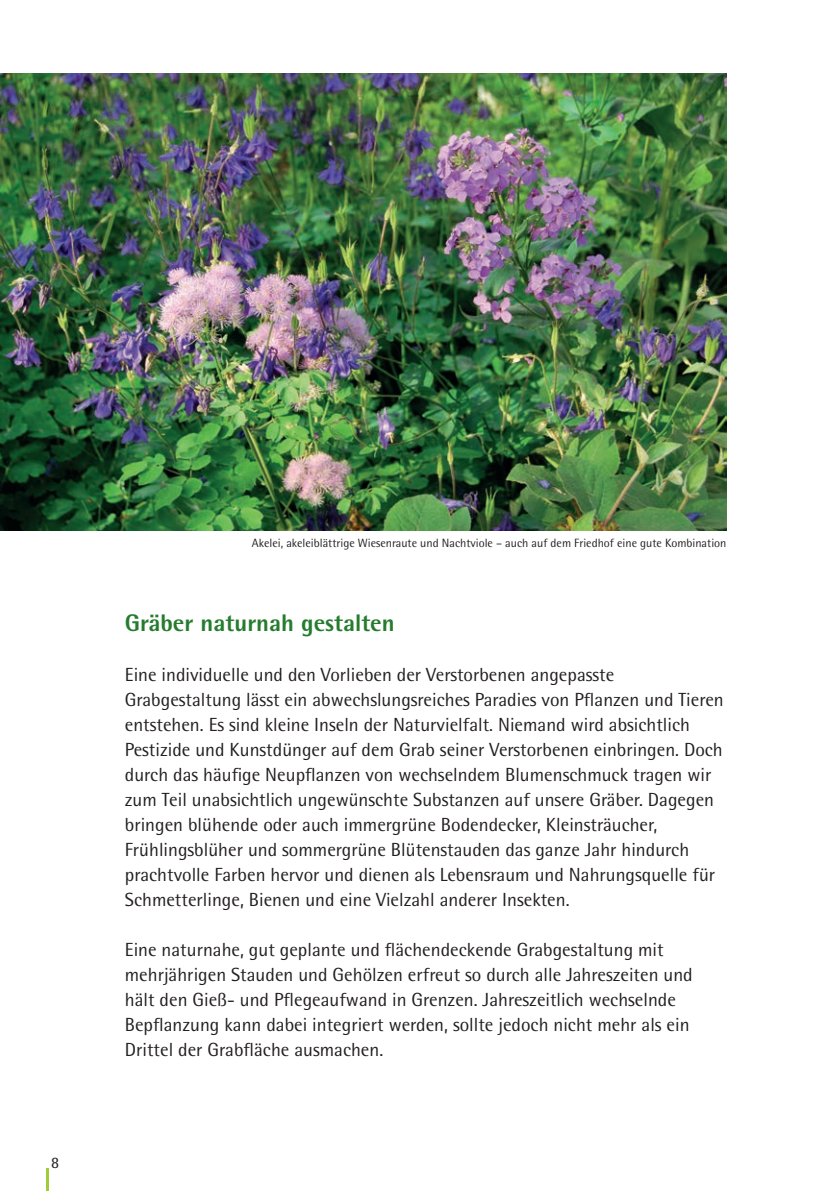
<style>
.page{position:relative;width:840px;height:1191px;background:#fff}
.page>*{position:absolute;margin:0;border:0;box-sizing:border-box;transform-origin:0 0}
.Überschriften{font:800 24px "Rotis Semi Sans Pro";color:#257c2e}
.Fließtext{font:19px/25px "Rotis Semi Sans Pro";color:#231f20}
.t1{font:16px "Rotis Semi Sans Pro";color:#231f20}
.Bildunterschrift{font:12px "Rotis Semi Sans Pro";color:#231f20}
</style>
<div class="page">
<hr style="left:46px;top:1168px;width:3px;height:23px;background:#a1cc3a">
<img style="left:0;top:74px;width:726px;height:457px">
<p class="t1" style="left:51px;top:1153px;width:10px">8</p>
<p class="Bildunterschrift" style="left:252px;top:536px;width:476px">Akelei, akeleiblättrige Wiesenraute und Nachtviole – auch auf dem Friedhof eine gute Kombination</p>
<p class="Überschriften" style="left:125px;top:607px;width:271px">Gräber naturnah gestalten</p>
<p class="Fließtext" style="left:125px;top:662px;width:600px">Eine individuelle und den Vorlieben der Verstorbenen angepasste Grabgestaltung lässt ein abwechslungsreiches Paradies von Pflanzen und Tieren entstehen. Es sind kleine Inseln der Naturvielfalt. Niemand wird absichtlich Pestizide und Kunstdünger auf dem Grab seiner Verstorbenen einbringen. Doch durch das häufige Neupflanzen von wechselndem Blumenschmuck tragen wir zum Teil unabsichtlich ungewünschte Substanzen auf unsere Gräber. Dagegen bringen blühende oder auch immergrüne Bodendecker, Kleinsträucher, Frühlingsblüher und sommergrüne Blütenstauden das ganze Jahr hindurch prachtvolle Farben hervor und dienen als Lebensraum und Nahrungsquelle für Schmetterlinge, Bienen und eine Vielzahl anderer Insekten.</p>
<p class="Fließtext" style="left:125px;top:937px;width:569px">Eine naturnahe, gut geplante und flächendeckende Grabgestaltung mit mehrjährigen Stauden und Gehölzen erfreut so durch alle Jahreszeiten und hält den Gieß- und Pflegeaufwand in Grenzen. Jahreszeitlich wechselnde Bepflanzung kann dabei integriert werden, sollte jedoch nicht mehr als ein Drittel der Grabfläche ausmachen.</p>
</div>
